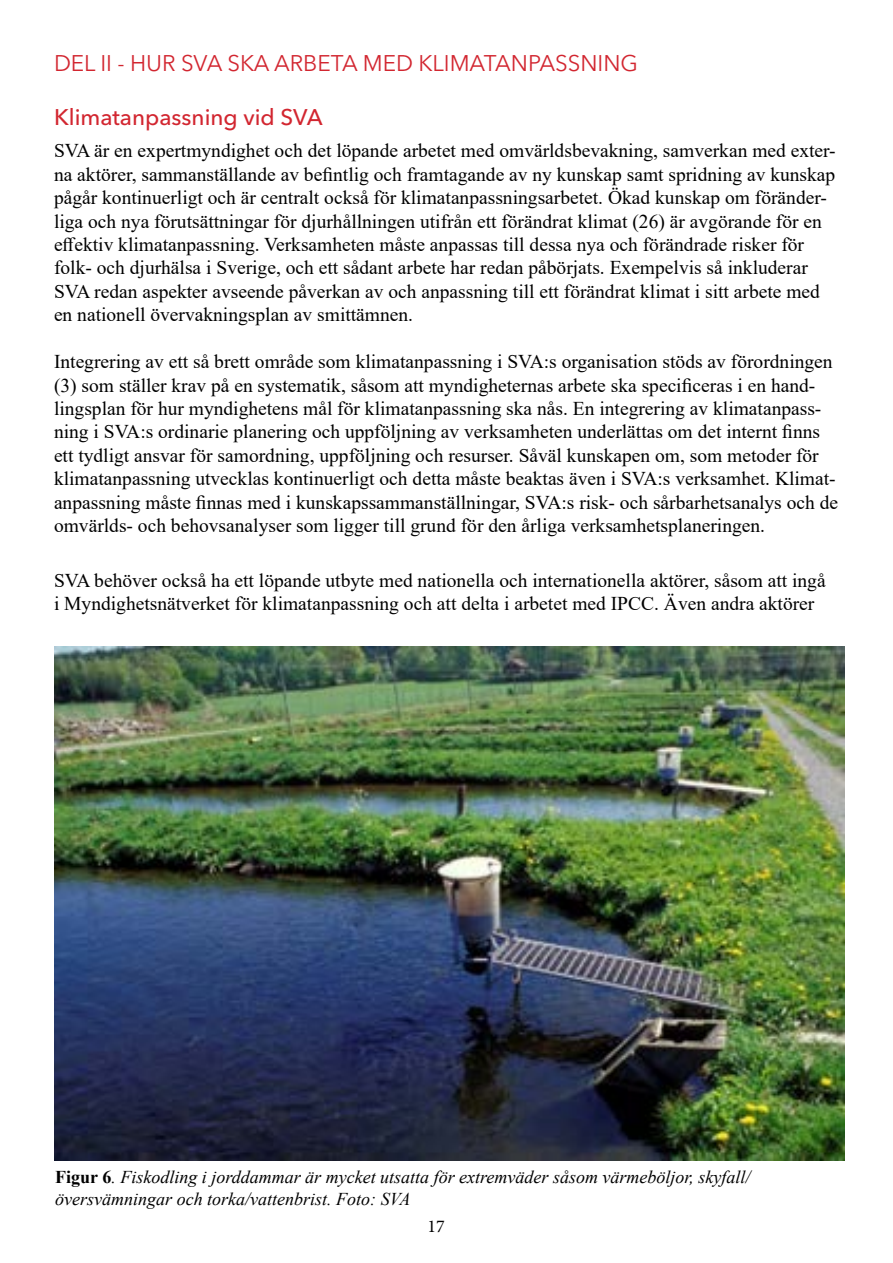
<style>
.page{position:relative;width:893px;height:1263px;background:#fff}
.page>*{position:absolute;margin:0;border:0;box-sizing:border-box;transform-origin:0 0}
.Heading_1{font:22.5px "Avenir Next LT Pro";letter-spacing:-.005em;color:#d22630}
.Heading_1-2{font:500 22.5px "Avenir Next LT Pro";color:#d22630}
.t1{font:19.5px/23.4px "Times New Roman";color:#000}
.Bildtext{font:italic 18px/21.6px "Times New Roman";color:#000}
.t2{font:18px "Minion Pro";color:#000}
.s1{font-weight:700;font-style:normal}
</style>
<div class="page">
<img style="left:54px;top:646px;width:791px;height:515px">
<p class="Heading_1" style="left:54px;top:50px;width:585px">DEL II - HUR SVA SKA ARBETA MED KLIMATANPASSNING</p>
<p class="Heading_1-2" style="left:54px;top:104px;width:270px">Klimatanpassning vid SVA</p>
<p class="t1" style="left:54px;top:139px;width:783px">SVA är en expertmyndighet och det löpande arbetet med omvärldsbevakning, samverkan med exter&shy;na aktörer, sammanställande av befintlig och framtagande av ny kunskap samt spridning av kunskap pågår kontinuerligt och är centralt också för klimatanpassningsarbetet. Ökad kunskap om föränder&shy;liga och nya förutsättningar för djurhållningen utifrån ett förändrat klimat (26) är avgörande för en effektiv klimatanpassning. Verksamheten måste anpassas till dessa nya och förändrade risker för folk- och djurhälsa i Sverige, och ett sådant arbete har redan påbörjats. Exempelvis så inkluderar SVA redan aspekter avseende påverkan av och anpassning till ett förändrat klimat i sitt arbete med en nationell övervakningsplan av smittämnen.</p>
<p class="t1" style="left:54px;top:349px;width:786px">Integrering av ett så brett område som klimatanpassning i SVA:s organisation stöds av förordningen (3) som ställer krav på en systematik, såsom att myndigheternas arbete ska specificeras i en hand&shy;lingsplan för hur myndighetens mål för klimatanpassning ska nås. En integrering av klimatanpass&shy;ning i SVA:s ordinarie planering och uppföljning av verksamheten underlättas om det internt finns ett tydligt ansvar för samordning, uppföljning och resurser. Såväl kunskapen om, som metoder för klimatanpassning utvecklas kontinuerligt och detta måste beaktas även i SVA:s verksamhet. Klimat&shy;anpassning måste finnas med i kunskapssammanställningar, SVA:s risk- och sårbarhetsanalys och de omvärlds- och behovsanalyser som ligger till grund för den årliga verksamhetsplaneringen.</p>
<p class="t1" style="left:54px;top:568px;width:773px">SVA behöver också ha ett löpande utbyte med nationella och internationella aktörer, såsom att ingå i Myndighetsnätverket för klimatanpassning och att delta i arbetet med IPCC. Även andra aktörer</p>
<p class="Bildtext" style="left:55px;top:1166px;width:697px"><span class="s1">Figur 6</span>. Fiskodling i jorddammar är mycket utsatta för extremväder såsom värmeböljor, skyfall/ översvämningar och torka/vattenbrist. Foto: SVA</p>
<p class="t2" style="left:427px;top:1214px;width:19px">17</p>
</div>
